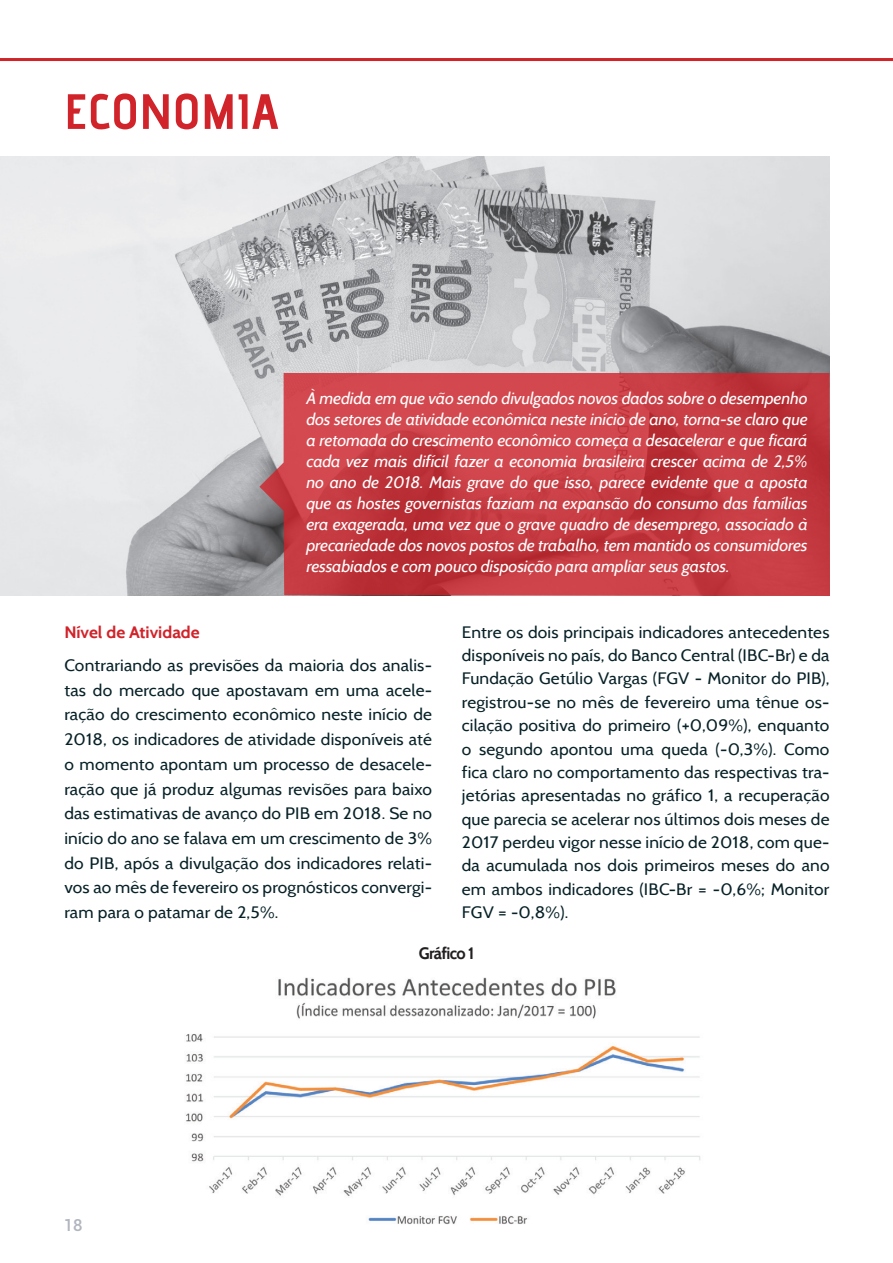
<style>
.page{position:relative;width:893px;height:1263px;background:#fff}
.page>*{position:absolute;margin:0;border:0;box-sizing:border-box;transform-origin:0 0}
.Paragraph_Style_blac{font:49.5px "advent Bd 3";color:#d1232a;scale:1.05 1}
.t1{font:16.5px/23.4px "Cabin";letter-spacing:.01em;color:#072127;text-align:justify;scale:1.05 1}
.t2{font:italic 16.5px/21px "Cabin";letter-spacing:-.01em;color:#fff;text-align:justify;scale:1.05 1}
.t3{font:700 16.5px "Cabin";color:#d1232a;scale:1.05 1}
.t4{font:700 16.5px "Cabin";letter-spacing:-.045em;color:#231f20}
.t5{font:500 16.5px "Roboto";color:#b1b5be}
</style>
<div class="page">
<hr style="left:0;top:58px;width:893px;height:3px;background:#d1232a">
<img style="left:0;top:157px;width:829px;height:438px">
<svg style="left:259px;top:373px;width:571px;height:223px;background:#c54046"></svg>
<img style="left:186px;top:977px;width:515px;height:247px">
<p class="Paragraph_Style_blac" style="left:64px;top:81px;width:206px">ECONOMIA</p>
<p class="t2" style="left:306px;top:387px;width:479px">À medida em que vão sendo divulgados novos dados sobre o desempenho dos setores de atividade econômica neste início de ano, torna-se claro que a retomada do crescimento econômico começa a desacelerar e que ficará cada vez mais difícil fazer a economia brasileira crescer acima de 2,5% no ano de 2018. Mais grave do que isso, parece evidente que a aposta que as hostes governistas faziam na expansão do consumo das famílias era exagerada, uma vez que o grave quadro de desemprego, associado à precariedade dos novos postos de trabalho, tem mantido os consumidores ressabiados e com pouco disposição para ampliar seus gastos.</p>
<p class="t3" style="left:64px;top:622px;width:130px">Nível de Atividade</p>
<p class="t1" style="left:64px;top:653px;width:352px;line-height:24.8px">Contrariando as previsões da maioria dos analis&shy;tas do mercado que apostavam em uma acele&shy;ração do crescimento econômico neste início de 2018, os indicadores de atividade disponíveis até o momento apontam um processo de desacele&shy;ração que já produz algumas revisões para baixo das estimativas de avanço do PIB em 2018. Se no início do ano se falava em um crescimento de 3% do PIB, após a divulgação dos indicadores relati&shy;vos ao mês de fevereiro os prognósticos convergi&shy;ram para o patamar de 2,5%.</p>
<p class="t1" style="left:462px;top:620px;width:352px">Entre os dois principais indicadores antecedentes disponíveis no país, do Banco Central (IBC-Br) e da Fundação Getúlio Vargas (FGV - Monitor do PIB), registrou-se no mês de fevereiro uma tênue os&shy;cilação positiva do primeiro (+0,09%), enquanto o segundo apontou uma queda (-0,3%). Como fica claro no comportamento das respectivas tra&shy;jetórias apresentadas no gráfico 1, a recuperação que parecia se acelerar nos últimos dois meses de 2017 perdeu vigor nesse início de 2018, com que&shy;da acumulada nos dois primeiros meses do ano em ambos indicadores (IBC-Br = -0,6%; Monitor FGV = -0,8%).</p>
<p class="t5" style="left:64px;top:1214px;width:20px">18</p>
<p class="t4" style="left:419px;top:943px;width:57px">Gráfico 1</p>
</div>
